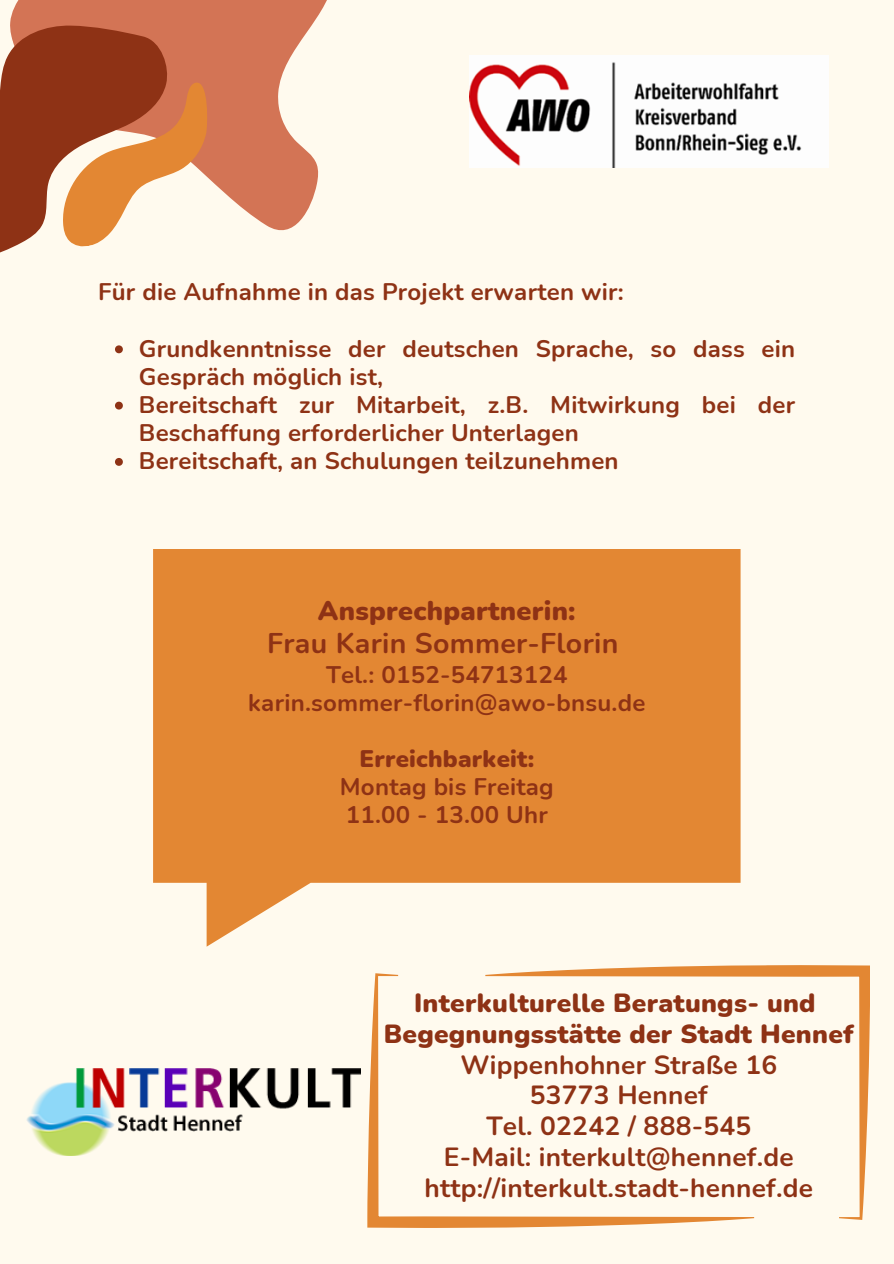
<style>
.page{position:relative;width:894px;height:1264px;background:#fff}
.page>*{position:absolute;margin:0;border:0;box-sizing:border-box;transform-origin:0 0}
.t1{font:700 28.5px "Nunito";letter-spacing:.01em;color:#8e3215}
.t2{font:900 27px "Nunito";letter-spacing:.01em;color:#8e3215}
.t3{font:700 26.25px/30.8px "Nunito";letter-spacing:.01em;color:#8e3215;text-align:center}
.t4{font:700 24px/28.2px "Nunito";letter-spacing:.01em;color:#8e3215;text-align:center}
.s1{font-weight:900}
</style>
<div class="page">
<div style="left:0;top:0;width:893px;height:1263px;background:#fffaee"></div>
<img style="left:26px;top:1068px;width:334px;height:87px">
<svg style="left:14px;top:0;width:313px;height:231px;fill:#d37455"></svg>
<svg style="left:0;top:7px;width:195px;height:246px;background:#aa5438"></svg>
<svg style="left:44px;top:80px;width:188px;height:169px"></svg>
<svg style="left:153px;top:549px;width:587px;height:397px;background:#e7974e"></svg>
<img style="left:469px;top:55px;width:359px;height:113px">
<svg style="left:115px;top:345px;width:8px;height:8px"></svg>
<svg style="left:115px;top:401px;width:8px;height:8px"></svg>
<svg style="left:115px;top:458px;width:8px;height:8px"></svg>
<svg style="left:513px;top:965px;width:356px;height:254px"></svg>
<svg style="left:367px;top:973px;width:387px;height:254px"></svg>
<p class="t4" style="left:98px;top:278px;width:527px">Für die Aufnahme in das Projekt erwarten wir:</p>
<p class="t4" style="left:139px;top:334px;width:657px;text-align:left">Grundkenntnisse der deutschen Sprache, so dass ein<br>Gespräch möglich ist,</p>
<p class="t4" style="left:139px;top:391px;width:657px;text-align:left">Bereitschaft zur Mitarbeit, z.B. Mitwirkung bei der<br>Beschaffung erforderlicher Unterlagen</p>
<p class="t4" style="left:139px;top:447px;width:481px">Bereitschaft, an Schulungen teilzunehmen</p>
<p class="t2" style="left:318px;top:592px;width:259px">Ansprechpartnerin:</p>
<p class="t1" style="left:267px;top:624px;width:352px">Frau Karin Sommer-Florin</p>
<p class="t4" style="left:248px;top:660px;width:398px">Tel.: 0152-54713124 karin.sommer-florin@awo-bnsu.de</p>
<p class="t4" style="left:340px;top:745px;width:215px"><span class="s1">Erreichbarkeit:<br></span>Montag bis Freitag<br>11.00 - 13.00 Uhr</p>
<h1 class="t3" style="left:384px;top:988px;width:471px"><span class="s1">Interkulturelle Beratungs- und<br>Begegnungsstätte der Stadt Hennef<br></span>Wippenhohner Straße 16<br>53773 Hennef<br>Tel. 02242 / 888-545<br>E-Mail: interkult@hennef.de http://interkult.stadt-hennef.de</h1>
</div>
